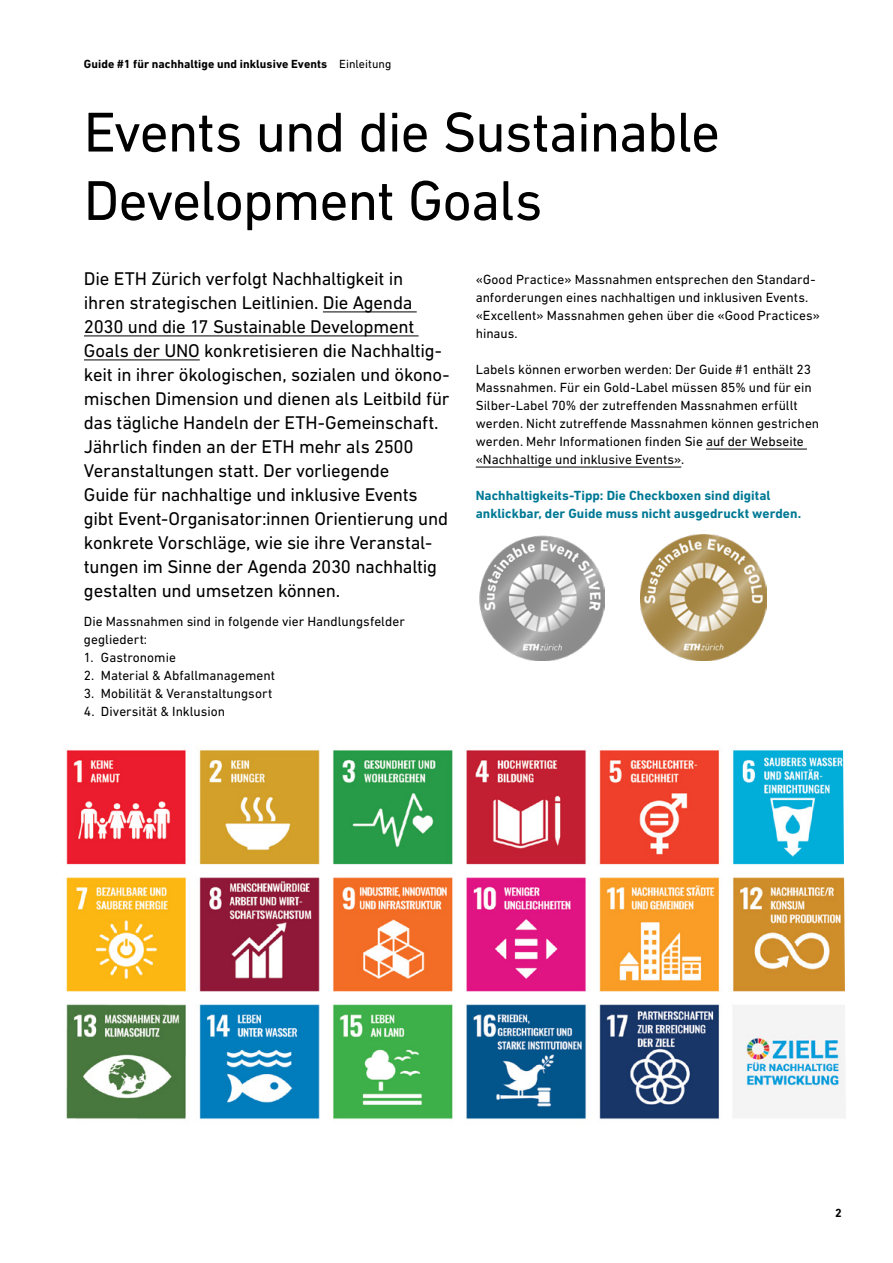
<style>
.page{position:relative;width:893px;height:1263px;background:#fff}
.page>*{position:absolute;margin:0;border:0;box-sizing:border-box;transform-origin:0 0}
.Headline_A4-XL__38_45_6pt__120___H2{font:57px/68.4px "DIN Next LT Pro";letter-spacing:-.02em;color:#000}
.Intro_A4-M__12_5_16pt_P{font:18.75px/24px "DIN Next LT Pro";letter-spacing:-.015em;color:#000}
.Lauftext__Linksbündig___9_12pt_P{font:13.5px/18px "DIN Next LT Pro";color:#000}
.Lauftext__Linksbündig___9_12pt_P-2{font:700 13.5px/18px "DIN Next LT Pro";letter-spacing:.005em;color:#007995}
.t1{font:700 12px "DIN Next LT Pro";letter-spacing:.005em;color:#000}
.s1{font-weight:400}
</style>
<div class="page">
<hr style="left:323px;top:312px;width:94px;height:1px;background:#000">
<hr style="left:84px;top:336px;width:335px;height:1px;background:#000">
<hr style="left:84px;top:360px;width:116px;height:1px;background:#000">
<hr style="left:706px;top:449px;width:101px;height:1px;background:#000">
<hr style="left:476px;top:467px;width:205px;height:1px;background:#000">
<img style="left:479px;top:535px;width:125px;height:125px">
<img style="left:640px;top:534px;width:126px;height:126px">
<img style="left:66px;top:748px;width:780px;height:372px">
<p class="t1" style="left:84px;top:57px;width:309px">Guide #1 für nachhaltige und inklusive Events <span class="s1">Einleitung</span></p>
<h2 class="Headline_A4-XL__38_45_6pt__120___H2" style="left:84px;top:97px;width:638px">Events und die Sustainable<br>Development Goals</h2>
<p class="Intro_A4-M__12_5_16pt_P" style="left:84px;top:266px;width:367px">Die ETH Zürich verfolgt Nachhaltigkeit in<br>ihren strategischen Leitlinien. Die Agenda 2030 und die 17 Sustainable Development Goals der UNO konkretisieren die Nachhaltig&shy;keit in ihrer ökologischen, sozialen und ökono&shy;mischen Dimension und dienen als Leitbild für das tägliche Handeln der ETH-Gemeinschaft.</p>
<p class="Intro_A4-M__12_5_16pt_P" style="left:84px;top:434px;width:366px">Jährlich finden an der ETH mehr als 2500<br>Veranstaltungen statt. Der vorliegende<br>Guide für nachhaltige und inklusive Events gibt Event-Organisator:innen Orientierung und konkrete Vorschläge, wie sie ihre Veranstal&shy;tungen im Sinne der Agenda 2030 nachhaltig gestalten und umsetzen können.</p>
<p class="Lauftext__Linksbündig___9_12pt_P" style="left:84px;top:612px;width:322px">Die Massnahmen sind in folgende vier Handlungsfelder gegliedert:</p>
<p class="Lauftext__Linksbündig___9_12pt_P" style="left:84px;top:648px;width:93px">1. Gastronomie</p>
<p class="Lauftext__Linksbündig___9_12pt_P" style="left:84px;top:666px;width:192px">2. Material &amp; Abfallmanagement</p>
<p class="Lauftext__Linksbündig___9_12pt_P" style="left:84px;top:684px;width:190px">3. Mobilität &amp; Veranstaltungsort</p>
<p class="Lauftext__Linksbündig___9_12pt_P" style="left:84px;top:702px;width:143px">4. Diversität &amp; Inklusion</p>
<p class="Lauftext__Linksbündig___9_12pt_P" style="left:476px;top:270px;width:346px">«Good Practice» Massnahmen entsprechen den Standard&shy;anforderungen eines nachhaltigen und inklusiven Events. «Excellent» Massnahmen gehen über die «Good Practices» hinaus.</p>
<p class="Lauftext__Linksbündig___9_12pt_P" style="left:476px;top:360px;width:345px">Labels können erworben werden: Der Guide #1 enthält 23<br>Massnahmen. Für ein Gold-Label müssen 85% und für ein Silber-Label 70% der zutreffenden Massnahmen erfüllt werden. Nicht zutreffende Massnahmen können gestrichen werden. Mehr Informationen finden Sie auf der Webseite «Nachhaltige und inklusive Events».</p>
<p class="Lauftext__Linksbündig___9_12pt_P-2" style="left:476px;top:486px;width:327px">Nachhaltigkeits-Tipp: Die Checkboxen sind digital anklickbar, der Guide muss nicht ausgedruckt werden.</p>
<p class="t1" style="left:835px;top:1206px;width:8px">2</p>
</div>
